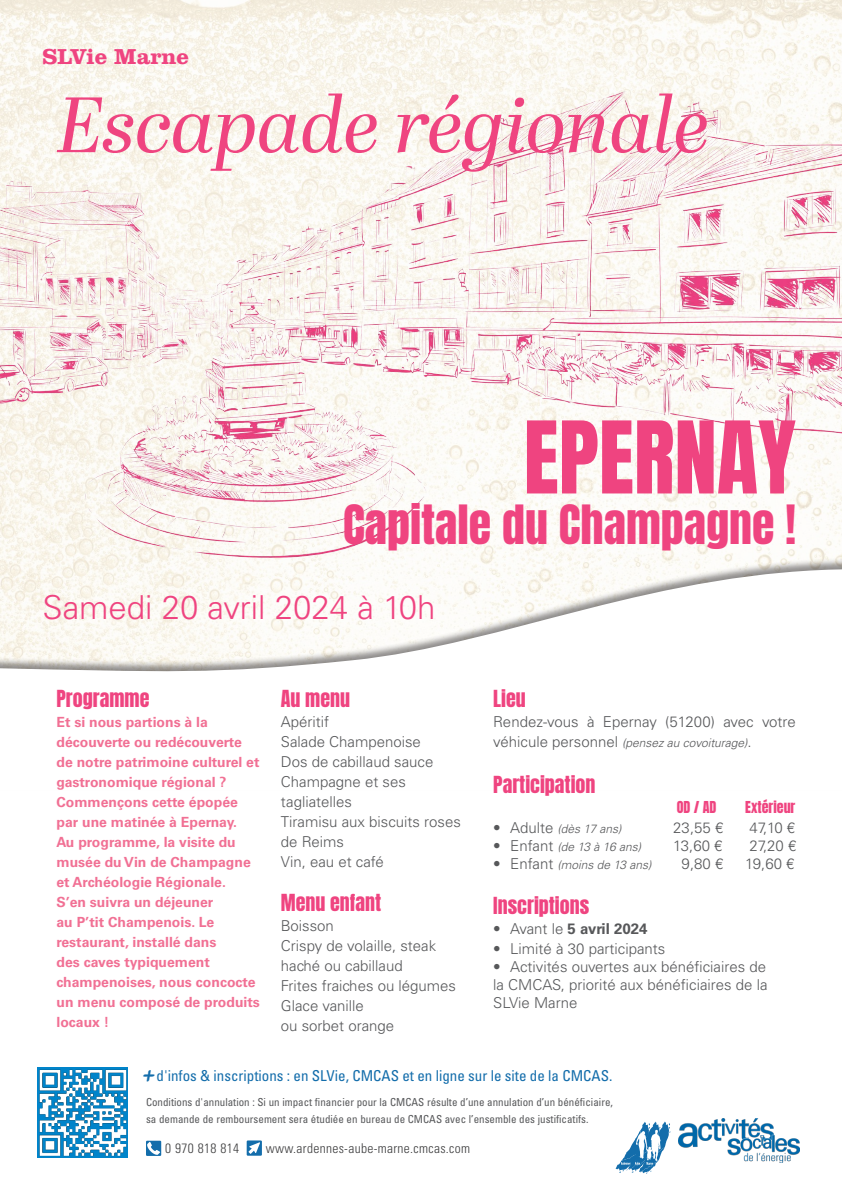
<style>
.page{position:relative;width:842px;height:1191px;background:#fff}
.page>*{position:absolute;margin:0;border:0;box-sizing:border-box;transform-origin:0 0}
.t1{font:85px "Anton";color:#ef4480}
.t2{font:italic 78.2px "Abril Display";color:#ef4480}
.t3{font:46px "Anton";color:#ef4480}
.t4{font:35px "PR8 Charade";color:#136dab}
.t5{font:300 33px "Univers LT Std";color:#ef4480}
.t6{font:700 22.4px "Clarendon LT Std";color:#ef4480}
.t7{font:20px "Anton";color:#ef4480}
.t8{font:300 15px/20px "Univers LT Std";color:#57585a}
.t9{font:condensed 15px "Univers LT Std";color:#136dab}
.t10{font:700 15px "Univers LT Std";color:#57585a}
.t11{font:700 14px/20px "Univers LT Std";color:#f17094}
.t12{font:14px "Anton";color:#ef4480}
.t13{font:300 condensed 13.5px "Univers LT Std";letter-spacing:.025em;color:#3e3e3f}
.t14{font:italic 300 12px "Univers LT Std";color:#57585a}
.t15{font:condensed 11px/17px "Univers LT Std";color:#57585a}
.s1{font-style:normal;font-size:15px}
.s2{font-weight:300}
</style>
<div class="page">
<svg style="left:0;top:607px;width:594px;height:65px;fill:#fdfbf6"></svg>
<img style="left:679px;top:1118px;width:120px;height:44px">
<svg style="left:615px;top:1121px;width:55px;height:52px"></svg>
<img style="left:0;top:2px;width:842px;height:605px">
<svg style="left:146px;top:1140px;width:15px;height:16px"></svg>
<svg style="left:247px;top:1140px;width:15px;height:15px"></svg>
<img style="left:38px;top:1067px;width:90px;height:90px">
<h3 class="t6" style="left:43px;top:43px;width:148px">SLVie Marne</h3>
<h2 class="t2" style="left:56px;top:70px;width:655px">Escapade régionale</h2>
<h1 class="t1" style="left:524px;top:414px;width:274px">EPERNAY</h1>
<h3 class="t3" style="left:343px;top:501px;width:454px">Capitale du Champagne !</h3>
<h3 class="t5" style="left:43px;top:587px;width:395px">Samedi 20 avril 2024 à 10h</h3>
<h3 class="t7" style="left:56px;top:689px;width:94px">Programme</h3>
<p class="t11" style="left:56px;top:712px;width:205px">Et si nous partions à la découverte ou redécouverte de notre patrimoine culturel et gastronomique régional ?<br>Commençons cette épopée par une matinée à Epernay.<br>Au programme, la visite du musée du Vin de Champagne et Archéologie Régionale.<br>S’en suivra un déjeuner<br>au P’tit Champenois. Le restaurant, installé dans<br>des caves typiquement champenoises, nous concocte un menu composé de produits locaux !</p>
<h3 class="t7" style="left:281px;top:689px;width:71px">Au menu</h3>
<p class="t8" style="left:281px;top:712px;width:182px">Apéritif<br>Salade Champenoise<br>Dos de cabillaud sauce<br>Champagne et ses tagliatelles<br>Tiramisu aux biscuits roses de Reims<br>Vin, eau et café</p>
<h3 class="t7" style="left:281px;top:893px;width:102px">Menu enfant</h3>
<p class="t8" style="left:281px;top:916px;width:177px">Boisson<br>Crispy de volaille, steak haché ou cabillaud<br>Frites fraiches ou légumes<br>Glace vanille<br>ou sorbet orange</p>
<h3 class="t7" style="left:493px;top:689px;width:34px">Lieu</h3>
<p class="t8" style="left:493px;top:712px;width:304px">Rendez-vous à Epernay (51200) avec votre</p>
<p class="t14" style="left:493px;top:736px;width:260px"><span class="s1">véhicule personnel</span> (pensez au covoiturage)<span class="s1">.</span></p>
<h3 class="t7" style="left:493px;top:774px;width:104px">Participation</h3>
<p class="t12" style="left:677px;top:800px;width:41px">OD / AD</p>
<p class="t12" style="left:745px;top:800px;width:52px">Extérieur</p>
<p class="t14" style="left:493px;top:821px;width:130px"><span class="s1">• Adulte</span> (dès 17 ans)</p>
<p class="t8" style="left:673px;top:818px;width:52px">23,55 €</p>
<p class="t8" style="left:749px;top:818px;width:47px">47,10 €</p>
<p class="t14" style="left:493px;top:839px;width:149px"><span class="s1">• Enfant</span> (de 13 à 16 ans)</p>
<p class="t8" style="left:673px;top:836px;width:51px">13,60 €</p>
<p class="t8" style="left:749px;top:836px;width:48px">27,20 €</p>
<p class="t14" style="left:493px;top:857px;width:160px"><span class="s1">• Enfant</span> (moins de 13 ans)</p>
<p class="t8" style="left:682px;top:854px;width:43px">9,80 €</p>
<p class="t8" style="left:745px;top:854px;width:51px">19,60 €</p>
<h3 class="t7" style="left:493px;top:895px;width:97px">Inscriptions</h3>
<p class="t10" style="left:493px;top:920px;width:156px"><span class="s2">• Avant le</span> 5 avril 2024</p>
<p class="t8" style="left:493px;top:938px;width:174px">• Limité à 30 participants</p>
<p class="t8" style="left:493px;top:957px;width:276px;line-height:18px;text-align:justify">• Activités ouvertes aux bénéficiaires de la CMCAS, priorité aux bénéficiaires de la SLVie Marne</p>
<h3 class="t4" style="left:140px;top:1046px;width:17px">+</h3>
<p class="t9" style="left:156px;top:1065px;width:457px">d'infos &amp; inscriptions : en SLVie, CMCAS et en ligne sur le site de la CMCAS.</p>
<p class="t15" style="left:146px;top:1093px;width:468px">Conditions d'annulation : Si un impact financier pour la CMCAS résulte d’une annulation d’un bénéficiaire, sa demande de remboursement sera étudiée en bureau de CMCAS avec l’ensemble des justificatifs.</p>
<p class="t13" style="left:165px;top:1139px;width:75px">0 970 818 814</p>
<p class="t13" style="left:266px;top:1139px;width:206px">www.ardennes-aube-marne.cmcas.com</p>
</div>
